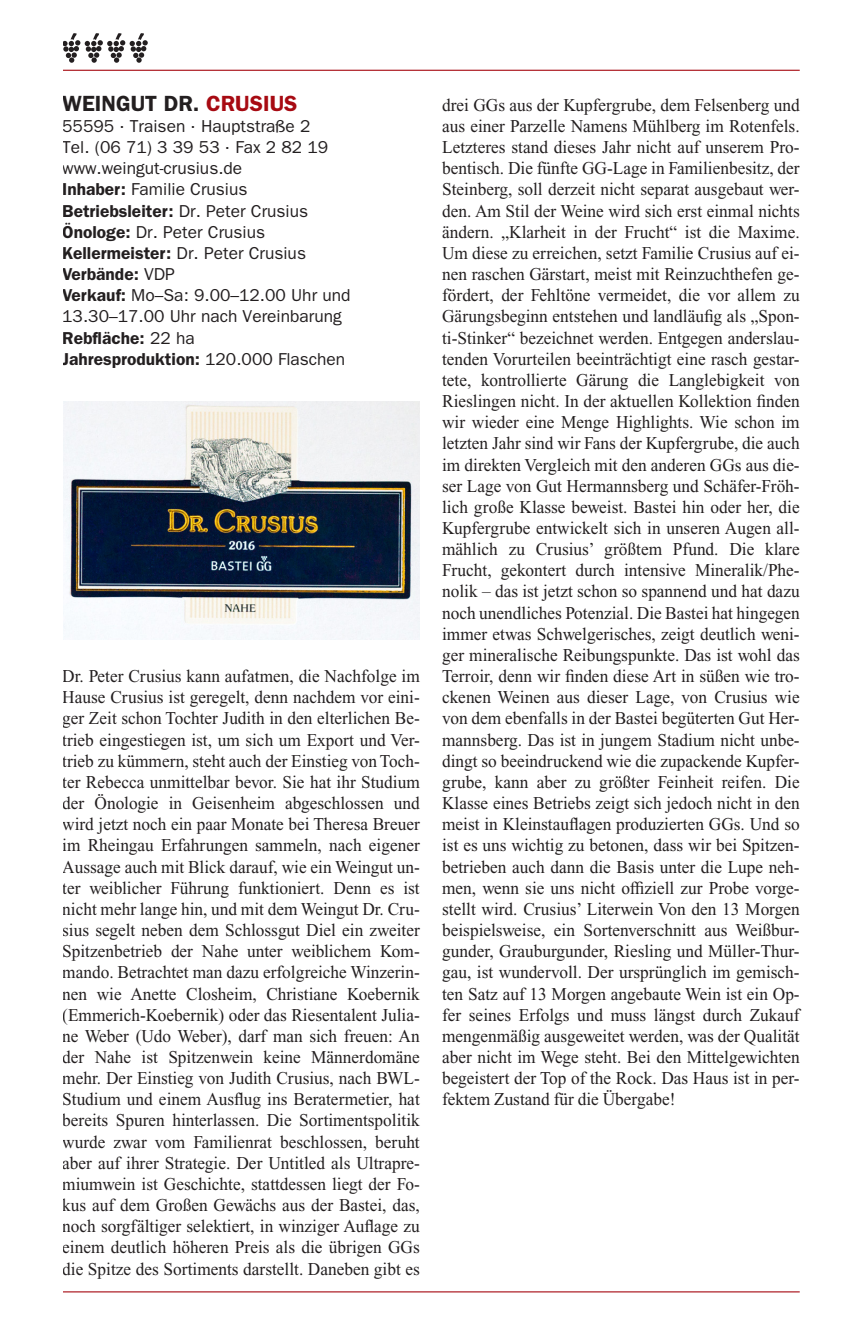
<style>
.page{position:relative;width:862px;height:1340px;background:#fff}
.page>*{position:absolute;margin:0;border:0;box-sizing:border-box;transform-origin:0 0}
.t1{font:600 22.05px "Franklin Gothic LT";color:#231f20}
.t2{font:18px/21.2px "Times New Roman PS Pro Grk";color:#231f20;text-align:justify;scale:.96 1}
.t3{font:17.32px/21.2px "Franklin Gothic LT";color:#231f20}
.s1{color:#a70a12}
.s2{font-weight:600}
</style>
<div class="page">
<hr style="left:62px;top:70px;width:737px;height:1px;background:#a70a12">
<svg style="left:63px;top:33px;width:85px;height:30px"></svg>
<img style="left:63px;top:401px;width:356px;height:239px">
<hr style="left:62px;top:1291px;width:737px;height:1px;background:#a70a12">
<p class="t1" style="left:62px;top:90px;width:237px">WEINGUT DR. <span class="s1">CRUSIUS</span></p>
<p class="t3" style="left:62px;top:116px;width:289px">55595 · Traisen · Hauptstraße 2<br>Tel. (06 71) 3 39 53 · Fax 2 82 19 www.weingut-crusius.de<br><span class="s2">Inhaber:</span> Familie Crusius<br><span class="s2">Betriebsleiter:</span> Dr. Peter Crusius<br><span class="s2">Önologe:</span> Dr. Peter Crusius<br><span class="s2">Kellermeister:</span> Dr. Peter Crusius<br><span class="s2">Verbände:</span> VDP<br><span class="s2">Verkauf:</span> Mo–Sa: 9.00–12.00 Uhr und<br>13.30–17.00 Uhr nach Vereinbarung<br><span class="s2">Rebfläche:</span> 22 ha<br><span class="s2">Jahresproduktion:</span> 120.000 Flaschen</p>
<p class="t2" style="left:62px;top:666px;width:374px">Dr. Peter Crusius kann aufatmen, die Nachfolge im Hause Crusius ist geregelt, denn nachdem vor eini&shy;ger Zeit schon Tochter Judith in den elterlichen Be&shy;trieb eingestiegen ist, um sich um Export und Ver&shy;trieb zu kümmern, steht auch der Einstieg von Toch&shy;ter Rebecca unmittelbar bevor. Sie hat ihr Studium der Önologie in Geisenheim abgeschlossen und wird jetzt noch ein paar Monate bei Theresa Breuer im Rheingau Erfahrungen sammeln, nach eigener Aussage auch mit Blick darauf, wie ein Weingut un&shy;ter weiblicher Führung funktioniert. Denn es ist nicht mehr lange hin, und mit dem Weingut Dr. Cru&shy;sius segelt neben dem Schlossgut Diel ein zweiter Spitzenbetrieb der Nahe unter weiblichem Kom&shy;mando. Betrachtet man dazu erfolgreiche Winzerin&shy;nen wie Anette Closheim, Christiane Koebernik (Emmerich-Koebernik) oder das Riesentalent Julia&shy;ne Weber (Udo Weber), darf man sich freuen: An der Nahe ist Spitzenwein keine Männerdomäne mehr. Der Einstieg von Judith Crusius, nach BWL-Studium und einem Ausflug ins Beratermetier, hat bereits Spuren hinterlassen. Die Sortimentspolitik wurde zwar vom Familienrat beschlossen, beruht aber auf ihrer Strategie. Der Untitled als Ultrapre&shy;miumwein ist Geschichte, stattdessen liegt der Fo&shy;kus auf dem Großen Gewächs aus der Bastei, das, noch sorgfältiger selektiert, in winziger Auflage zu einem deutlich höheren Preis als die übrigen GGs die Spitze des Sortiments darstellt. Daneben gibt es</p>
<p class="t2" style="left:442px;top:95px;width:374px">drei GGs aus der Kupfergrube, dem Felsenberg und aus einer Parzelle Namens Mühlberg im Rotenfels.<br>Letzteres stand dieses Jahr nicht auf unserem Pro&shy;bentisch. Die fünfte GG-Lage in Familienbesitz, der Steinberg, soll derzeit nicht separat ausgebaut wer&shy;den. Am Stil der Weine wird sich erst einmal nichts ändern. „Klarheit in der Frucht“ ist die Maxime.<br>Um diese zu erreichen, setzt Familie Crusius auf ei&shy;nen raschen Gärstart, meist mit Reinzuchthefen ge&shy;fördert, der Fehltöne vermeidet, die vor allem zu Gärungsbeginn entstehen und landläufig als „Spon&shy;ti-Stinker“ bezeichnet werden. Entgegen anderslau&shy;tenden Vorurteilen beeinträchtigt eine rasch gestar&shy;tete, kontrollierte Gärung die Langlebigkeit von Rieslingen nicht. In der aktuellen Kollektion finden wir wieder eine Menge Highlights. Wie schon im letzten Jahr sind wir Fans der Kupfergrube, die auch im direkten Vergleich mit den anderen GGs aus die&shy;ser Lage von Gut Hermannsberg und Schäfer-Fröh&shy;lich große Klasse beweist. Bastei hin oder her, die Kupfergrube entwickelt sich in unseren Augen all&shy;mählich zu Crusius’ größtem Pfund. Die klare Frucht, gekontert durch intensive Mineralik/Phe&shy;nolik – das ist jetzt schon so spannend und hat dazu noch unendliches Potenzial. Die Bastei hat hingegen immer etwas Schwelgerisches, zeigt deutlich weni&shy;ger mineralische Reibungspunkte. Das ist wohl das Terroir, denn wir finden diese Art in süßen wie tro&shy;ckenen Weinen aus dieser Lage, von Crusius wie von dem ebenfalls in der Bastei begüterten Gut Her&shy;mannsberg. Das ist in jungem Stadium nicht unbe&shy;dingt so beeindruckend wie die zupackende Kupfer&shy;grube, kann aber zu größter Feinheit reifen. Die Klasse eines Betriebs zeigt sich jedoch nicht in den meist in Kleinstauflagen produzierten GGs. Und so ist es uns wichtig zu betonen, dass wir bei Spitzen&shy;betrieben auch dann die Basis unter die Lupe neh&shy;men, wenn sie uns nicht offiziell zur Probe vorge&shy;stellt wird. Crusius’ Literwein Von den 13 Morgen beispielsweise, ein Sortenverschnitt aus Weißbur&shy;gunder, Grauburgunder, Riesling und Müller-Thur&shy;gau, ist wundervoll. Der ursprünglich im gemisch&shy;ten Satz auf 13 Morgen angebaute Wein ist ein Op&shy;fer seines Erfolgs und muss längst durch Zukauf mengenmäßig ausgeweitet werden, was der Qualität aber nicht im Wege steht. Bei den Mittelgewichten begeistert der Top of the Rock. Das Haus ist in per&shy;fektem Zustand für die Übergabe!</p>
</div>
